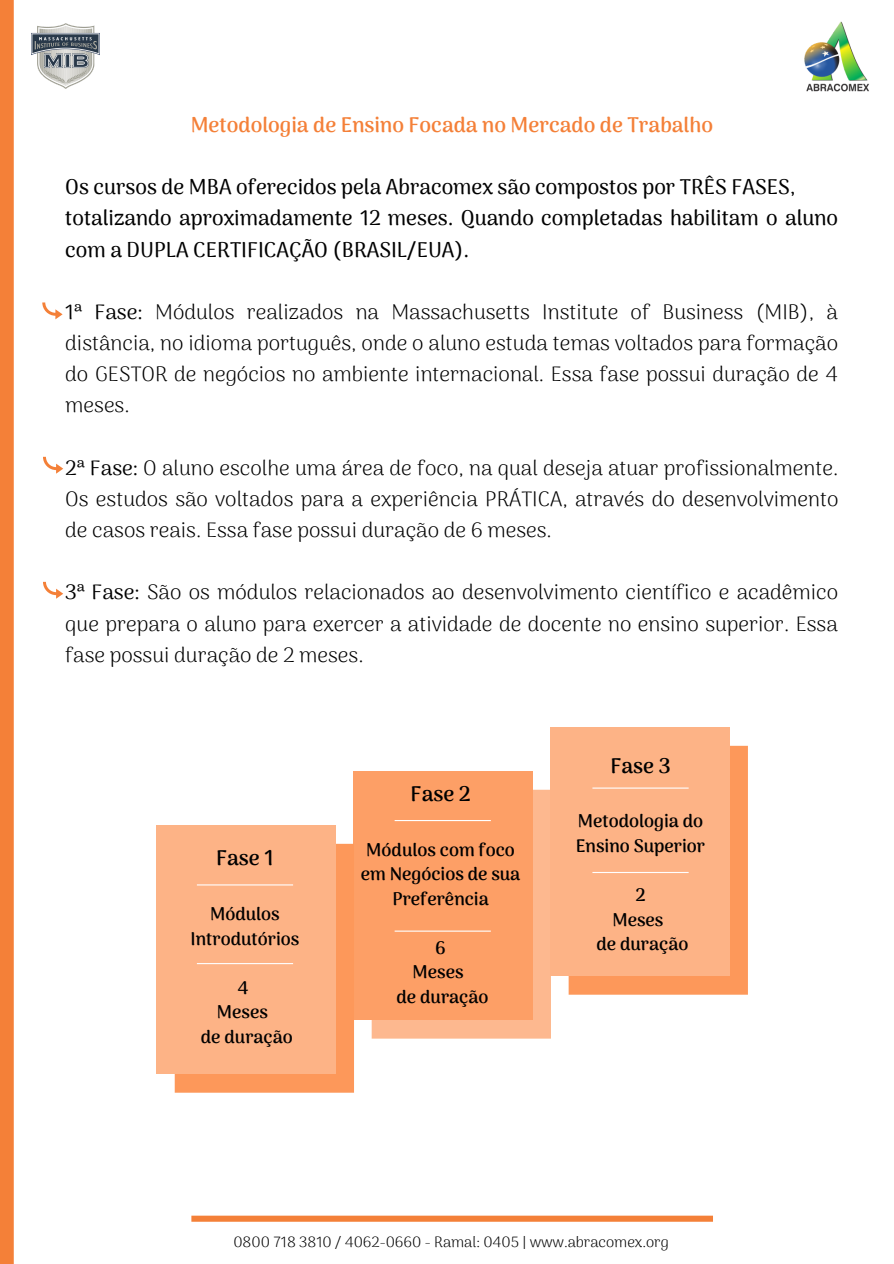
<style>
.page{position:relative;width:894px;height:1264px;background:#fff}
.page>*{position:absolute;margin:0;border:0;box-sizing:border-box;transform-origin:0 0}
.t1{font:300 21px/31.2px "Arima Madurai";color:#000;text-align:justify}
.t2{font:500 21px/31.2px "Arima Madurai";color:#000}
.t3{font:700 21px "Arima Madurai";color:#f48038}
.t4{font:700 21px "Arima Madurai";color:#000}
.t5{font:700 18px/24.6px "Arima Madurai";color:#000;text-align:center}
.t6{font:300 15px "Arima Madurai";color:#000}
.s1{font-weight:400}
</style>
<div class="page">
<div style="left:156px;top:825px;width:179px;height:248px;background:#fdb386"></div>
<div style="left:0;top:0;width:14px;height:1263px;background:#f48038"></div>
<svg style="left:191px;top:1215px;width:521px;height:6px;background:#f58e4e"></svg>
<div style="left:353px;top:771px;width:179px;height:248px;background:#fd9f66"></div>
<div style="left:549px;top:727px;width:180px;height:248px;background:#fdb386"></div>
<svg style="left:175px;top:843px;width:179px;height:249px"></svg>
<svg style="left:371px;top:789px;width:180px;height:249px"></svg>
<img style="left:804px;top:21px;width:65px;height:71px">
<img style="left:32px;top:23px;width:67px;height:66px">
<svg style="left:42px;top:302px;width:21px;height:17px"></svg>
<svg style="left:43px;top:457px;width:20px;height:16px"></svg>
<svg style="left:43px;top:582px;width:20px;height:16px"></svg>
<svg style="left:568px;top:745px;width:179px;height:249px"></svg>
<p class="t3" style="left:191px;top:112px;width:524px">Metodologia de Ensino Focada no Mercado de Trabalho</p>
<p class="t2" style="left:65px;top:171px;width:774px">Os cursos de MBA oferecidos pela Abracomex são compostos por TRÊS FASES, totalizando aproximadamente 12 meses. Quando completadas habilitam o aluno com a DUPLA CERTIFICAÇÃO (BRASIL/EUA).</p>
<p class="t1" style="left:65px;top:296px;width:774px"><span class="s1">1ª Fase:</span> Módulos realizados na Massachusetts Institute of Business (MIB), à distância, no idioma português, onde o aluno estuda temas voltados para formação do GESTOR de negócios no ambiente internacional. Essa fase possui duração de 4 meses.</p>
<p class="t1" style="left:65px;top:452px;width:774px"><span class="s1">2ª Fase:</span> O aluno escolhe uma área de foco, na qual deseja atuar profissionalmente.<br>Os estudos são voltados para a experiência PRÁTICA, através do desenvolvimento de casos reais. Essa fase possui duração de 6 meses.</p>
<p class="t1" style="left:65px;top:576px;width:774px"><span class="s1">3ª Fase:</span> São os módulos relacionados ao desenvolvimento científico e acadêmico que prepara o aluno para exercer a atividade de docente no ensino superior. Essa fase possui duração de 2 meses.</p>
<p class="t4" style="left:216px;top:845px;width:59px">Fase 1</p>
<p class="t5" style="left:190px;top:901px;width:110px">Módulos<br>Introdutórios</p>
<p class="t5" style="left:201px;top:975px;width:93px">4<br>Meses<br>de duração</p>
<p class="t4" style="left:410px;top:781px;width:61px">Fase 2</p>
<p class="t5" style="left:361px;top:837px;width:161px">Módulos com foco em Negócios de sua<br>Preferência</p>
<p class="t5" style="left:396px;top:935px;width:93px">6<br>Meses<br>de duração</p>
<p class="t4" style="left:610px;top:753px;width:61px">Fase 3</p>
<p class="t5" style="left:575px;top:809px;width:131px;text-align:left">Metodologia do<br>Ensino Superior</p>
<p class="t5" style="left:596px;top:882px;width:93px">2<br>Meses<br>de duração</p>
<p class="t6" style="left:233px;top:1232px;width:437px">0800 718 3810 / 4062-0660 - Ramal: 0405 | www.abracomex.org</p>
</div>
